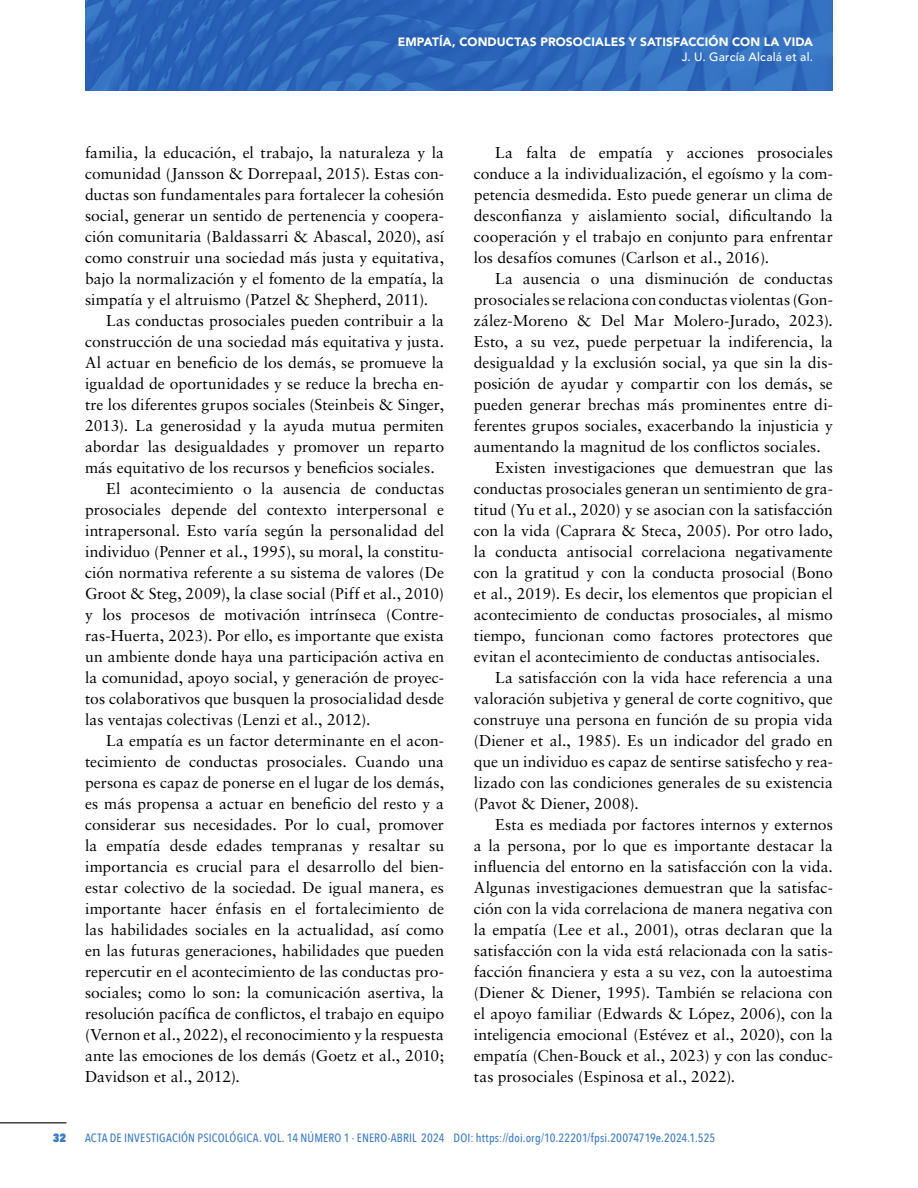
<style>
.page{position:relative;width:918px;height:1188px;background:#fff}
.page>*{position:absolute;margin:0;border:0;box-sizing:border-box;transform-origin:0 0}
.TEXTO{font:15.75px/21px "Sabon LT Std";letter-spacing:.005em;color:#000;text-align:justify}
.t1{font:500 12px "Avenir Next Condensed";letter-spacing:.015em;color:#3c7cc9}
.t2{font:900 12px "Avenir LT Std";letter-spacing:.01em;color:#fff}
.t3{font:500 12px "Avenir LT Std";letter-spacing:.02em;color:#fff}
.t4{font:800 12px "Avenir Next Condensed";color:#3c7cc9}
</style>
<div class="page">
<img style="left:85px;top:0;width:748px;height:91px">
<hr style="left:0;top:1122px;width:66px;height:1px;background:#000">
<p class="t2" style="left:398px;top:35px;width:417px">EMPATÍA, CONDUCTAS PROSOCIALES Y SATISFACCIÓN CON LA VIDA</p>
<p class="t3" style="left:682px;top:50px;width:133px">J. U. García Alcalá et al.</p>
<p class="TEXTO" style="left:85px;top:142px;width:361px">familia, la educación, el trabajo, la naturaleza y la comunidad (Jansson &amp; Dorrepaal, 2015). Estas con&shy;ductas son fundamentales para fortalecer la cohesión social, generar un sentido de pertenencia y coopera&shy;ción comunitaria (Baldassarri &amp; Abascal, 2020), así como construir una sociedad más justa y equitativa, bajo la normalización y el fomento de la empatía, la simpatía y el altruismo (Patzel &amp; Shepherd, 2011).</p>
<p class="TEXTO" style="left:85px;top:310px;width:361px;text-indent:21px">Las conductas prosociales pueden contribuir a la construcción de una sociedad más equitativa y justa.<br>Al actuar en beneficio de los demás, se promueve la igualdad de oportunidades y se reduce la brecha en&shy;tre los diferentes grupos sociales (Steinbeis &amp; Singer, 2013). La generosidad y la ayuda mutua permiten abordar las desigualdades y promover un reparto más equitativo de los recursos y beneficios sociales.</p>
<p class="TEXTO" style="left:85px;top:478px;width:361px;text-indent:21px">El acontecimiento o la ausencia de conductas prosociales depende del contexto interpersonal e intrapersonal. Esto varía según la personalidad del individuo (Penner et al., 1995), su moral, la constitu&shy;ción normativa referente a su sistema de valores (De Groot &amp; Steg, 2009), la clase social (Piff et al., 2010) y los procesos de motivación intrínseca (Contre&shy;ras-Huerta, 2023). Por ello, es importante que exista un ambiente donde haya una participación activa en la comunidad, apoyo social, y generación de proyec&shy;tos colaborativos que busquen la prosocialidad desde las ventajas colectivas (Lenzi et al., 2012).</p>
<p class="TEXTO" style="left:85px;top:730px;width:361px;text-indent:21px">La empatía es un factor determinante en el acon&shy;tecimiento de conductas prosociales. Cuando una persona es capaz de ponerse en el lugar de los demás, es más propensa a actuar en beneficio del resto y a considerar sus necesidades. Por lo cual, promover la empatía desde edades tempranas y resaltar su importancia es crucial para el desarrollo del bien&shy;estar colectivo de la sociedad. De igual manera, es importante hacer énfasis en el fortalecimiento de las habilidades sociales en la actualidad, así como en las futuras generaciones, habilidades que pueden repercutir en el acontecimiento de las conductas pro&shy;sociales; como lo son: la comunicación asertiva, la resolución pacífica de conflictos, el trabajo en equipo (Vernon et al., 2022), el reconocimiento y la respuesta ante las emociones de los demás (Goetz et al., 2010; Davidson et al., 2012).</p>
<p class="TEXTO" style="left:474px;top:142px;width:361px;text-indent:21px">La falta de empatía y acciones prosociales conduce a la individualización, el egoísmo y la com&shy;petencia desmedida. Esto puede generar un clima de desconfianza y aislamiento social, dificultando la cooperación y el trabajo en conjunto para enfrentar los desafíos comunes (Carlson et al., 2016).</p>
<p class="TEXTO" style="left:474px;top:268px;width:361px;text-indent:21px">La ausencia o una disminución de conductas prosociales se relaciona con conductas violentas (Gon&shy;zález-Moreno &amp; Del Mar Molero-Jurado, 2023).<br>Esto, a su vez, puede perpetuar la indiferencia, la desigualdad y la exclusión social, ya que sin la dis&shy;posición de ayudar y compartir con los demás, se pueden generar brechas más prominentes entre di&shy;ferentes grupos sociales, exacerbando la injusticia y aumentando la magnitud de los conflictos sociales.</p>
<p class="TEXTO" style="left:474px;top:457px;width:361px;text-indent:21px">Existen investigaciones que demuestran que las conductas prosociales generan un sentimiento de gra&shy;titud (Yu et al., 2020) y se asocian con la satisfacción con la vida (Caprara &amp; Steca, 2005). Por otro lado, la conducta antisocial correlaciona negativamente con la gratitud y con la conducta prosocial (Bono et al., 2019). Es decir, los elementos que propician el acontecimiento de conductas prosociales, al mismo tiempo, funcionan como factores protectores que evitan el acontecimiento de conductas antisociales.</p>
<p class="TEXTO" style="left:474px;top:667px;width:361px;text-indent:21px">La satisfacción con la vida hace referencia a una valoración subjetiva y general de corte cognitivo, que construye una persona en función de su propia vida (Diener et al., 1985). Es un indicador del grado en que un individuo es capaz de sentirse satisfecho y rea&shy;lizado con las condiciones generales de su existencia (Pavot &amp; Diener, 2008).</p>
<p class="TEXTO" style="left:474px;top:814px;width:361px;text-indent:21px">Esta es mediada por factores internos y externos a la persona, por lo que es importante destacar la influencia del entorno en la satisfacción con la vida.<br>Algunas investigaciones demuestran que la satisfac&shy;ción con la vida correlaciona de manera negativa con la empatía (Lee et al., 2001), otras declaran que la satisfacción con la vida está relacionada con la satis&shy;facción financiera y esta a su vez, con la autoestima (Diener &amp; Diener, 1995). También se relaciona con el apoyo familiar (Edwards &amp; López, 2006), con la inteligencia emocional (Estévez et al., 2020), con la empatía (Chen-Bouck et al., 2023) y con las conduc&shy;tas prosociales (Espinosa et al., 2022).</p>
<p class="t4" style="left:53px;top:1130px;width:15px">32</p>
<p class="t1" style="left:85px;top:1130px;width:632px">ACTA DE INVESTIGACIÓN PSICOLÓGICA. VOL. 14 NÚMERO 1 · ENERO-ABRIL 2024 DOI: https://doi.org/10.22201/fpsi.20074719e.2024.1.525</p>
</div>
